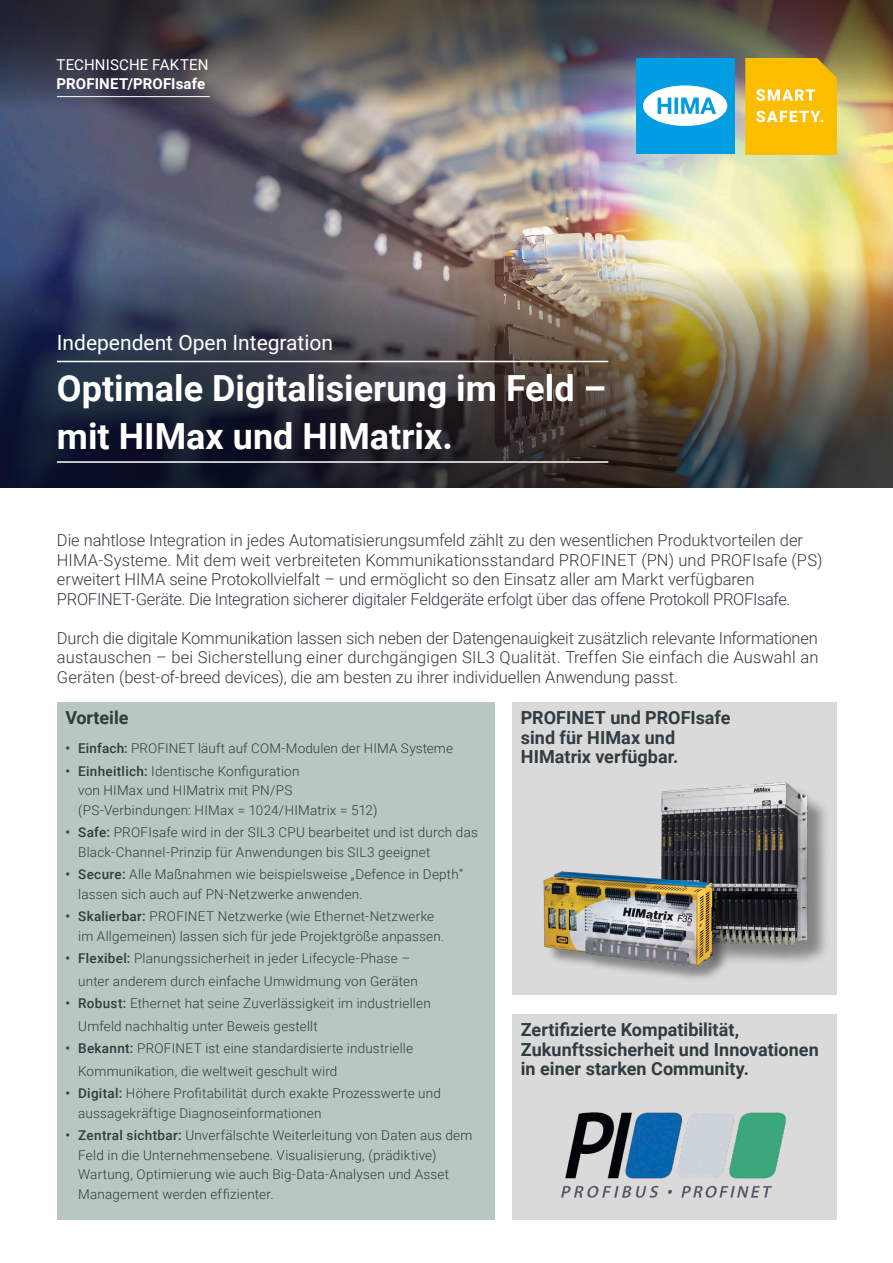
<style>
.page{position:relative;width:893px;height:1263px;background:#fff}
.page>*{position:absolute;margin:0;border:0;box-sizing:border-box;transform-origin:0 0}
.Title_28_32_--_EN__l{font:700 36px/48px "Roboto";color:#fff}
.Title_Description_14{font:21px "Roboto";color:#fff}
.Subheadline_11_13_bo{font:700 18px/19.5px "Roboto";color:#313b40}
.Copytext_9_13_light{font:300 16.5px/19.5px "Roboto";letter-spacing:-.005em;color:#313b40}
.Copytext_9_13_light-2{font:700 15px "Roboto";letter-spacing:.005em;color:#fff}
.Copytext_9_13_light-3{font:15px "Roboto";letter-spacing:.01em;color:#fff}
.Copytext_9_13_light-4{font:300 13.5px/19.5px "Roboto";letter-spacing:.015em;color:#313b40}
.s1{font-weight:500}
</style>
<div class="page">
<img style="left:0;top:108px;width:893px;height:158px">
<div style="left:57px;top:702px;width:437px;height:517px;background:#b6c8c1"></div>
<div style="left:512px;top:702px;width:324px;height:292px;background:#dadada"></div>
<div style="left:512px;top:1014px;width:324px;height:205px;background:#dadada"></div>
<img style="left:0;top:266px;width:893px;height:221px">
<img style="left:0;top:0;width:893px;height:108px">
<hr style="left:57px;top:361px;width:551px;height:1px;background:#fff">
<hr style="left:57px;top:461px;width:551px;height:2px;background:#fff">
<hr style="left:57px;top:96px;width:153px;height:1px;background:#fff">
<div style="left:664px;top:786px;width:166px;height:184px;background:#000;opacity:.39"></div>
<img style="left:661px;top:782px;width:163px;height:179px">
<img style="left:543px;top:858px;width:203px;height:121px">
<img style="left:561px;top:1112px;width:225px;height:86px">
<div style="left:636px;top:58px;width:99px;height:96px;background:#009de2"></div>
<svg style="left:643px;top:85px;width:84px;height:41px"></svg>
<svg style="left:745px;top:58px;width:91px;height:96px;background:#f8c015"></svg>
<p class="Copytext_9_13_light-3" style="left:57px;top:54px;width:154px">TECHNISCHE FAKTEN</p>
<p class="Copytext_9_13_light-2" style="left:57px;top:73px;width:150px">PROFINET/PROFIsafe</p>
<p class="Title_Description_14" style="left:57px;top:328px;width:278px">Independent Open Integration</p>
<p class="Title_28_32_--_EN__l" style="left:57px;top:362px;width:551px">Optimale Digitalisierung im Feld – mit HIMax und HIMatrix.</p>
<p class="Copytext_9_13_light" style="left:57px;top:530px;width:767px">Die nahtlose Integration in jedes Automatisierungsumfeld zählt zu den wesentlichen Produktvorteilen der HIMA-Systeme. Mit dem weit verbreiteten Kommunikationsstandard PROFINET (PN) und PROFIsafe (PS) erweitert HIMA seine Protokollvielfalt – und ermöglicht so den Einsatz aller am Markt verfügbaren PROFINET-Geräte. Die Integration sicherer digitaler Feldgeräte erfolgt über das offene Protokoll PROFIsafe.</p>
<p class="Copytext_9_13_light" style="left:57px;top:628px;width:763px;text-align:justify">Durch die digitale Kommunikation lassen sich neben der Datengenauigkeit zusätzlich relevante Informationen austauschen – bei Sicherstellung einer durchgängigen SIL3 Qualität. Treffen Sie einfach die Auswahl an Geräten (best-of-breed devices), die am besten zu ihrer individuellen Anwendung passt.</p>
<p class="Subheadline_11_13_bo" style="left:65px;top:707px;width:65px">Vorteile</p>
<p class="Copytext_9_13_light-4" style="left:65px;top:738px;width:389px"><span class="s1">• Einfach:</span> PROFINET läuft auf COM-Modulen der HIMA Systeme</p>
<p class="Copytext_9_13_light-4" style="left:78px;top:761px;width:301px;text-indent:-13px"><span class="s1">• Einheitlich:</span> Identische Konfiguration<br>von HIMax und HIMatrix mit PN/PS (PS-Verbindungen: HIMax = 1024/HIMatrix = 512)</p>
<p class="Copytext_9_13_light-4" style="left:78px;top:822px;width:401px;text-indent:-13px"><span class="s1">• Safe:</span> PROFIsafe wird in der SIL3 CPU bearbeitet und ist durch das<br>Black-Channel-Prinzip für Anwendungen bis SIL3 geeignet</p>
<p class="Copytext_9_13_light-4" style="left:78px;top:864px;width:387px;text-indent:-13px"><span class="s1">• Secure:</span> Alle Maßnahmen wie beispielsweise „Defence in Depth“ lassen sich auch auf PN-Netzwerke anwenden.</p>
<p class="Copytext_9_13_light-4" style="left:78px;top:906px;width:368px;text-indent:-13px"><span class="s1">• Skalierbar:</span> PROFINET Netzwerke (wie Ethernet-Netzwerke im Allgemeinen) lassen sich für jede Projektgröße anpassen.</p>
<p class="Copytext_9_13_light-4" style="left:78px;top:947px;width:341px;line-height:22.5px;text-indent:-13px"><span class="s1">• Flexibel:</span> Planungssicherheit in jeder Lifecycle-Phase – unter anderem durch einfache Umwidmung von Geräten</p>
<p class="Copytext_9_13_light-4" style="left:78px;top:992px;width:354px;line-height:22.5px;text-indent:-13px"><span class="s1">• Robust:</span> Ethernet hat seine Zuverlässigkeit im industriellen<br>Umfeld nachhaltig unter Beweis gestellt</p>
<p class="Copytext_9_13_light-4" style="left:78px;top:1037px;width:336px;line-height:22.5px;text-indent:-13px"><span class="s1">• Bekannt:</span> PROFINET ist eine standardisierte industrielle<br>Kommunikation, die weltweit geschult wird</p>
<p class="Copytext_9_13_light-4" style="left:78px;top:1083px;width:364px;text-indent:-13px"><span class="s1">• Digital:</span> Höhere Profitabilität durch exakte Prozesswerte und aussagekräftige Diagnoseinformationen</p>
<p class="Copytext_9_13_light-4" style="left:78px;top:1125px;width:396px;text-indent:-13px"><span class="s1">• Zentral sichtbar:</span> Unverfälschte Weiterleitung von Daten aus dem Feld in die Unternehmensebene. Visualisierung, (prädiktive)<br>Wartung, Optimierung wie auch Big-Data-Analysen und Asset Management werden effizienter.</p>
<p class="Subheadline_11_13_bo" style="left:521px;top:707px;width:211px">PROFINET und PROFIsafe sind für HIMax und<br>HIMatrix verfügbar.</p>
<p class="Subheadline_11_13_bo" style="left:521px;top:1019px;width:299px">Zertifizierte Kompatibilität,<br>Zukunftssicherheit und Innovationen in einer starken Community.</p>
</div>
